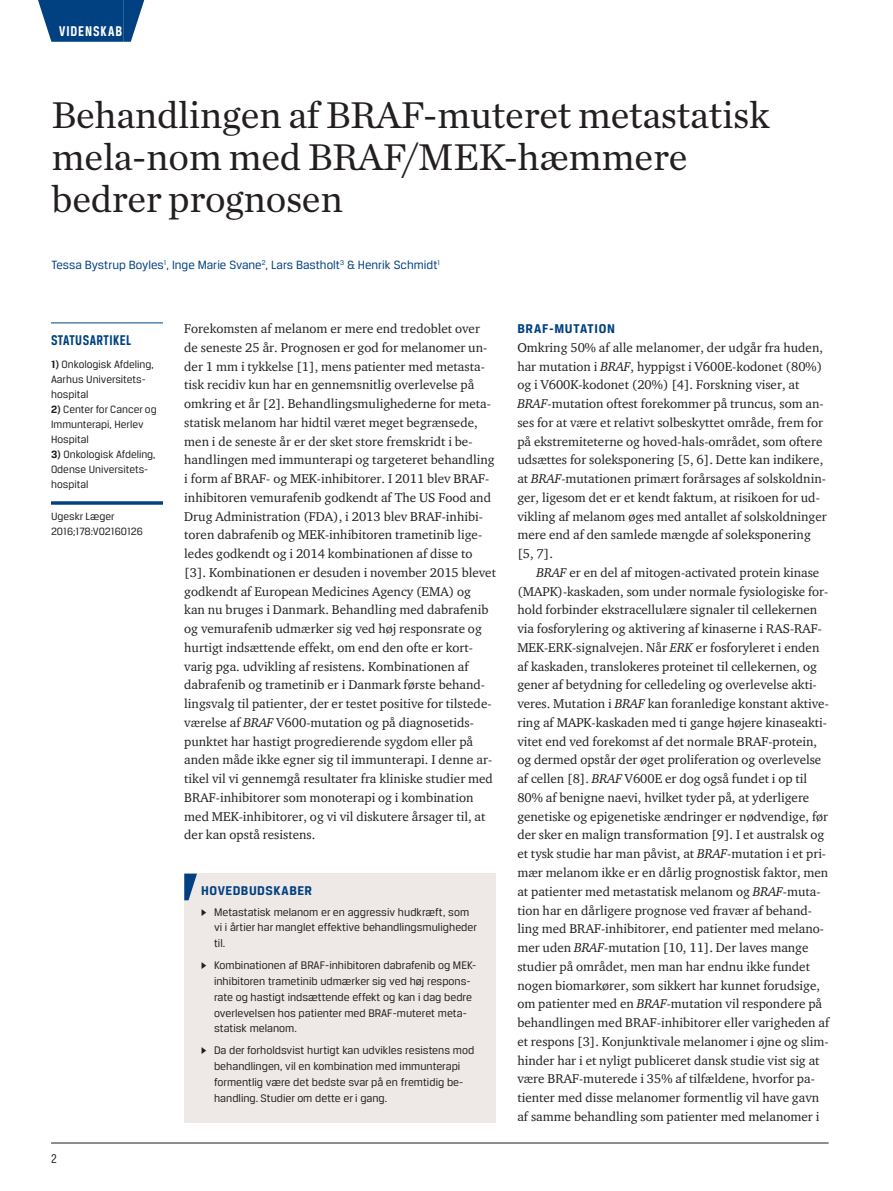
<style>
.page{position:relative;width:893px;height:1191px;background:#fff}
.page>*{position:absolute;margin:0;border:0;box-sizing:border-box;transform-origin:0 0}
.t1{font:39px/42px "Chronicle Text G1";letter-spacing:-.01em;color:#231f20}
.t2{font:700 15px "Breuer Condensed";letter-spacing:.03em;color:#014081}
.t3{font:700 15px "Breuer Condensed";letter-spacing:.065em;color:#fff}
.t4{font:700 13.5px "Breuer Text";letter-spacing:.045em;color:#014081}
.t5{font:13.5px "Breuer Condensed";color:#231f20}
.t6{font:13.05px/18.8px "ITC Charter Com";color:#231f20}
.t7{font:12.75px "Breuer Text";color:#014081}
.t8{font:11.7px/15.8px "Breuer Text";color:#231f20}
.t9{font:11.25px/15px "Breuer Text";color:#231f20}
.s1{font-weight:700}
.s2{font-style:italic}
.s3{font-family:"Greta Text"}
</style>
<div class="page">
<hr style="left:51px;top:1142px;width:778px;height:1px;background:#231f20">
<div style="left:59px;top:0;width:64px;height:42px;background:#014081"></div>
<svg style="left:38px;top:0;width:21px;height:42px"></svg>
<svg style="left:123px;top:0;width:21px;height:42px"></svg>
<hr style="left:51px;top:322px;width:112px;height:1px;background:#014081">
<svg style="left:51px;top:501px;width:112px;height:4px"></svg>
<div style="left:184px;top:873px;width:312px;height:250px;background:#eee9e6"></div>
<svg style="left:184px;top:873px;width:13px;height:27px"></svg>
<p class="t3" style="left:59px;top:23px;width:65px">VIDENSKAB</p>
<h1 class="t1" style="left:52px;top:92px;width:719px">Behandlingen af BRAF-muteret metastatisk mela-nom med BRAF/MEK-hæmmere bedrer prognosen</h1>
<p class="t7" style="left:52px;top:258px;width:390px">Tessa Bystrup Boyles<sup>1</sup>, Inge Marie Svane<sup>2</sup>, Lars Bastholt<sup>3</sup> &amp; Henrik Schmidt<sup>1</sup></p>
<p class="t2" style="left:51px;top:331px;width:82px">STATUSARTIKEL</p>
<p class="t9" style="left:51px;top:357px;width:104px"><span class="s1">1)</span> Onkologisk Afdeling,<br>Aarhus Universitets&shy;hospital</p>
<p class="t9" style="left:51px;top:402px;width:107px"><span class="s1">2)</span> Center for Cancer og<br>Immunterapi, Herlev<br>Hospital</p>
<p class="t9" style="left:51px;top:447px;width:106px"><span class="s1">3)</span> Onkologisk Afdeling,<br>Odense Universitets&shy;hospital</p>
<p class="t9" style="left:51px;top:508px;width:93px">Ugeskr Læger<br>2016;178:V02160126</p>
<p class="t5" style="left:51px;top:1150px;width:7px">2</p>
<p class="t6" style="left:184px;top:319px;width:313px">Forekomsten af melanom er mere end tredoblet over de seneste 25 år. Prognosen er god for melanomer un&shy;der 1 mm i tykkelse [1], mens patienter med metasta&shy;tisk recidiv kun har en gennemsnitlig overlevelse på omkring et år [2]. Behandlingsmulighederne for meta&shy;statisk melanom har hidtil været meget begrænsede, men i de seneste år er der sket store fremskridt i be&shy;handlingen med immunterapi og targeteret behandling i form af BRAF- og MEK-inhibitorer. I 2011 blev BRAF&shy;inhibitoren vemurafenib godkendt af The US Food and Drug Administration (FDA), i 2013 blev BRAF-inhibi&shy;toren dabrafenib og MEK-inhibitoren trametinib lige&shy;ledes godkendt og i 2014 kombinationen af disse to [3]. Kombinationen er desuden i november 2015 blevet godkendt af European Medicines Agency (EMA) og<br>kan nu bruges i Danmark. Behandling med dabrafenib og vemurafenib udmærker sig ved høj responsrate og hurtigt indsættende effekt, om end den ofte er kort&shy;varig pga. udvikling af resistens. Kombinationen af dabrafenib og trametinib er i Danmark første behand&shy;lingsvalg til patienter, der er testet positive for tilstede&shy;værelse af <span class="s2">BRAF</span> V600-mutation og på diagnosetids&shy;punktet har hastigt progredierende sygdom eller på anden måde ikke egner sig til immunterapi. I denne ar&shy;tikel vil vi gennemgå resultater fra kliniske studier med BRAF-inhibitorer som monoterapi og i kombination med MEK-inhibitorer, og vi vil diskutere årsager til, at der kan opstå resistens.</p>
<p class="t4" style="left:517px;top:321px;width:99px">BRAF-MUTATION</p>
<p class="t6" style="left:517px;top:338px;width:311px">Omkring 50% af alle melanomer, der udgår fra huden, har mutation i <span class="s2">BRAF</span>, hyppigst i V600E-kodonet (80%) og i V600K-kodonet (20%) [4]. Forskning viser, at <span class="s2">BRAF</span>-mutation oftest forekommer på truncus, som an&shy;ses for at være et relativt solbeskyttet område, frem for på ekstremiteterne og hoved-hals-området, som oftere udsættes for soleksponering [5, 6]. Dette kan indikere, at <span class="s2">BRAF</span>-mutationen primært forårsages af solskoldnin&shy;ger, ligesom det er et kendt faktum, at risikoen for ud&shy;vikling af melanom øges med antallet af solskoldninger mere end af den samlede mængde af soleksponering [5, 7].</p>
<p class="t6" style="left:517px;top:563px;width:313px;text-indent:19px"><span class="s2">BRAF</span> er en del af mitogen-activated protein kinase (MAPK)-kaskaden, som under normale fysiologiske for&shy;hold forbinder ekstracellulære signaler til cellekernen via fosforylering og aktivering af kinaserne i RAS-RAF-MEK-ERK-signalvejen. Når <span class="s2">ERK</span> er fosforyleret i enden af kaskaden, translokeres proteinet til cellekernen, og gener af betydning for celledeling og overlevelse akti&shy;veres. Mutation i <span class="s2">BRAF</span> kan foranledige konstant aktive&shy;ring af MAPK-kaskaden med ti gange højere kinaseakti&shy;vitet end ved forekomst af det normale BRAF-protein, og dermed opstår der øget proliferation og overlevelse af cellen [8]. <span class="s2">BRAF</span> V600E er dog også fundet i op til 80% af benigne naevi, hvilket tyder på, at yderligere genetiske og epigenetiske ændringer er nødvendige, før der sker en malign transformation [9]. I et australsk og et tysk studie har man påvist, at <span class="s2">BRAF</span>-mutation i et pri&shy;mær melanom ikke er en dårlig prognostisk faktor, men at patienter med metastatisk melanom og <span class="s2">BRAF</span>-muta&shy;tion har en dårligere prognose ved fravær af behand&shy;ling med BRAF-inhibitorer, end patienter med melano&shy;mer uden <span class="s2">BRAF</span>-mutation [10, 11]. Der laves mange studier på området, men man har endnu ikke fundet nogen biomarkører, som sikkert har kunnet forudsige, om patienter med en <span class="s2">BRAF</span>-mutation vil respondere på behandlingen med BRAF-inhibitorer eller varigheden af et respons [3]. Konjunktivale melanomer i øjne og slim&shy;hinder har i et nyligt publiceret dansk studie vist sig at være BRAF-muterede i 35% af tilfældene, hvorfor pa&shy;tienter med disse melanomer formentlig vil have gavn af samme behandling som patienter med melanomer i</p>
<p class="t4" style="left:201px;top:883px;width:109px">HOVEDBUDSKABER</p>
<p class="t8" style="left:214px;top:903px;width:265px;text-indent:-13px"><span class="s3">▶</span> Metastatisk melanom er en aggressiv hudkræft, som vi i årtier har manglet effektive behandlingsmuligheder til.</p>
<p class="t8" style="left:214px;top:957px;width:264px;text-indent:-13px"><span class="s3">▶</span> Kombinationen af BRAF-inhibitoren dabrafenib og MEK&shy;inhibitoren trametinib udmærker sig ved høj respons&shy;rate og hastigt indsættende effekt og kan i dag bedre overlevelsen hos patienter med BRAF-muteret meta&shy;statisk melanom.</p>
<p class="t8" style="left:214px;top:1042px;width:262px;text-indent:-13px"><span class="s3">▶</span> Da der forholdsvist hurtigt kan udvikles resistens mod behandlingen, vil en kombination med immunterapi formentlig være det bedste svar på en fremtidig be&shy;handling. Studier om dette er i gang.</p>
</div>
